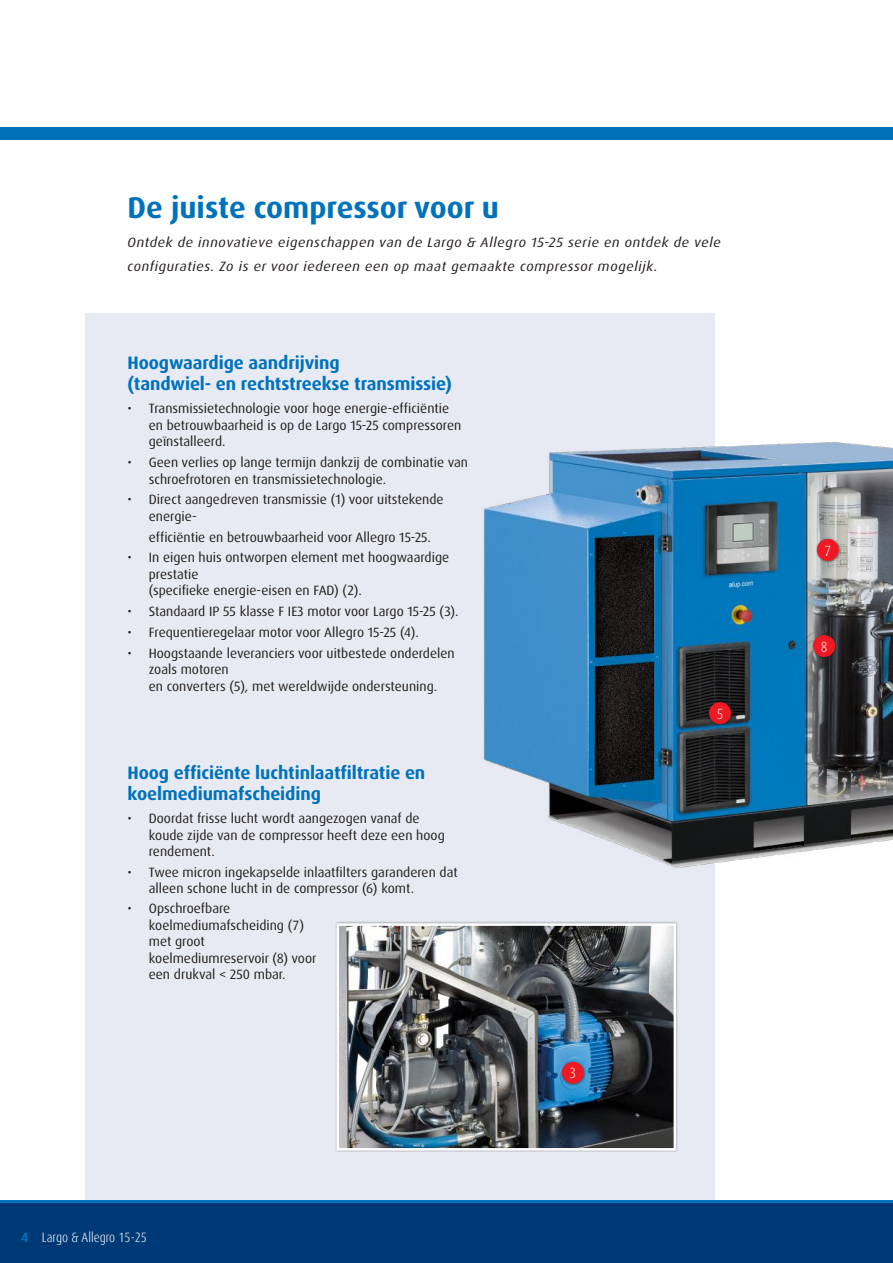
<style>
.page{position:relative;width:893px;height:1263px;background:#fff}
.page>*{position:absolute;margin:0;border:0;box-sizing:border-box;transform-origin:0 0}
.t1{font:700 30px "Dax Pro";color:#0072bc}
.t2{font:700 18px/21.6px "Dax Pro";letter-spacing:-.005em;color:#0072bc}
.t3{font:300 condensed 14.7px "Dax Pro";color:#fff}
.t4{font:13.5px/16.5px "Dax Pro";color:#241f1f}
.t5{font:italic 13.5px/24px "Dax Pro";letter-spacing:.04em;color:#241f1f;scale:1.05 1}
.t6{font:300 condensed 13.5px "Dax Pro";color:#fff}
.s1{font-weight:700;font-stretch:normal;color:#0072bc}
</style>
<div class="page">
<div style="left:85px;top:313px;width:629px;height:895px;background:#e7eaf2"></div>
<div style="left:0;top:1202px;width:893px;height:61px;background:#003a76"></div>
<div style="left:0;top:128px;width:893px;height:12px;background:#0072bc"></div>
<hr style="left:0;top:1200px;width:893px;height:3px;background:#0072bc">
<img style="left:483px;top:404px;width:410px;height:511px">
<div style="left:815px;top:537px;width:26px;height:26px;background:#241f1f;opacity:.5"></div>
<div style="left:817px;top:539px;width:22px;height:22px;background:#ef1923;border-radius:50%"></div>
<div style="left:811px;top:633px;width:26px;height:26px;background:#241f1f;opacity:.5"></div>
<div style="left:813px;top:635px;width:22px;height:22px;background:#ef1923;border-radius:50%"></div>
<div style="left:707px;top:700px;width:26px;height:26px;background:#241f1f;opacity:.5"></div>
<div style="left:709px;top:702px;width:22px;height:22px;background:#ef1923;border-radius:50%"></div>
<div style="left:335px;top:921px;width:343px;height:231px;background:#241f1f;opacity:.33"></div>
<img style="left:340px;top:927px;width:332px;height:219px">
<div style="left:336px;top:923px;width:340px;height:227px;border:3px solid #fff"></div>
<div style="left:560px;top:1060px;width:26px;height:26px;background:#241f1f;opacity:.5"></div>
<div style="left:562px;top:1062px;width:22px;height:22px;background:#ef1923;border-radius:50%"></div>
<h1 class="t1" style="left:128px;top:189px;width:373px">De juiste compressor voor u</h1>
<p class="t5" style="left:128px;top:230px;width:567px">Ontdek de innovatieve eigenschappen van de Largo &amp; Allegro 15-25 serie en ontdek de vele configuraties. Zo is er voor iedereen een op maat gemaakte compressor mogelijk.</p>
<h2 class="t2" style="left:128px;top:352px;width:326px">Hoogwaardige aandrijving<br>(tandwiel- en rechtstreekse transmissie)</h2>
<p class="t4" style="left:149px;top:400px;width:314px;text-indent:-21px">• Transmissietechnologie voor hoge energie-efficiëntie en betrouwbaarheid is op de Largo 15-25 compressoren geïnstalleerd.</p>
<p class="t4" style="left:149px;top:454px;width:321px;text-indent:-21px">• Geen verlies op lange termijn dankzij de combinatie van schroefrotoren en transmissietechnologie.</p>
<p class="t4" style="left:149px;top:491px;width:296px;text-indent:-21px">• Direct aangedreven transmissie (1) voor uitstekende energie-</p>
<p class="t4" style="left:149px;top:529px;width:284px">efficiëntie en betrouwbaarheid voor Allegro 15-25.</p>
<p class="t4" style="left:149px;top:549px;width:302px;text-indent:-21px">• In eigen huis ontworpen element met hoogwaardige prestatie<br>(specifieke energie-eisen en FAD) (2).</p>
<p class="t4" style="left:128px;top:603px;width:332px">• Standaard IP 55 klasse F IE3 motor voor Largo 15-25 (3).</p>
<p class="t4" style="left:128px;top:624px;width:293px">• Frequentieregelaar motor voor Allegro 15-25 (4).</p>
<p class="t4" style="left:149px;top:645px;width:307px;text-indent:-21px">• Hoogstaande leveranciers voor uitbestede onderdelen zoals motoren<br>en converters (5), met wereldwijde ondersteuning.</p>
<h2 class="t2" style="left:128px;top:762px;width:299px">Hoog efficiënte luchtinlaatfiltratie en koelmediumafscheiding</h2>
<p class="t4" style="left:149px;top:810px;width:297px;text-indent:-21px">• Doordat frisse lucht wordt aangezogen vanaf de koude zijde van de compressor heeft deze een hoog rendement.</p>
<p class="t4" style="left:149px;top:864px;width:310px;text-indent:-21px">• Twee micron ingekapselde inlaatfilters garanderen dat alleen schone lucht in de compressor (6) komt.</p>
<p class="t4" style="left:149px;top:900px;width:169px;text-indent:-21px">• Opschroefbare koelmediumafscheiding (7) met groot koelmediumreservoir (8) voor een drukval &lt; 250 mbar.</p>
<p class="t6" style="left:21px;top:1228px;width:127px"><span class="s1">4</span> Largo &amp; Allegro 15-25</p>
<p class="t3" style="left:570px;top:1063px;width:8px">3</p>
<p class="t3" style="left:717px;top:704px;width:8px">5</p>
<p class="t3" style="left:824px;top:541px;width:8px">7</p>
<p class="t3" style="left:821px;top:638px;width:8px">8</p>
</div>
